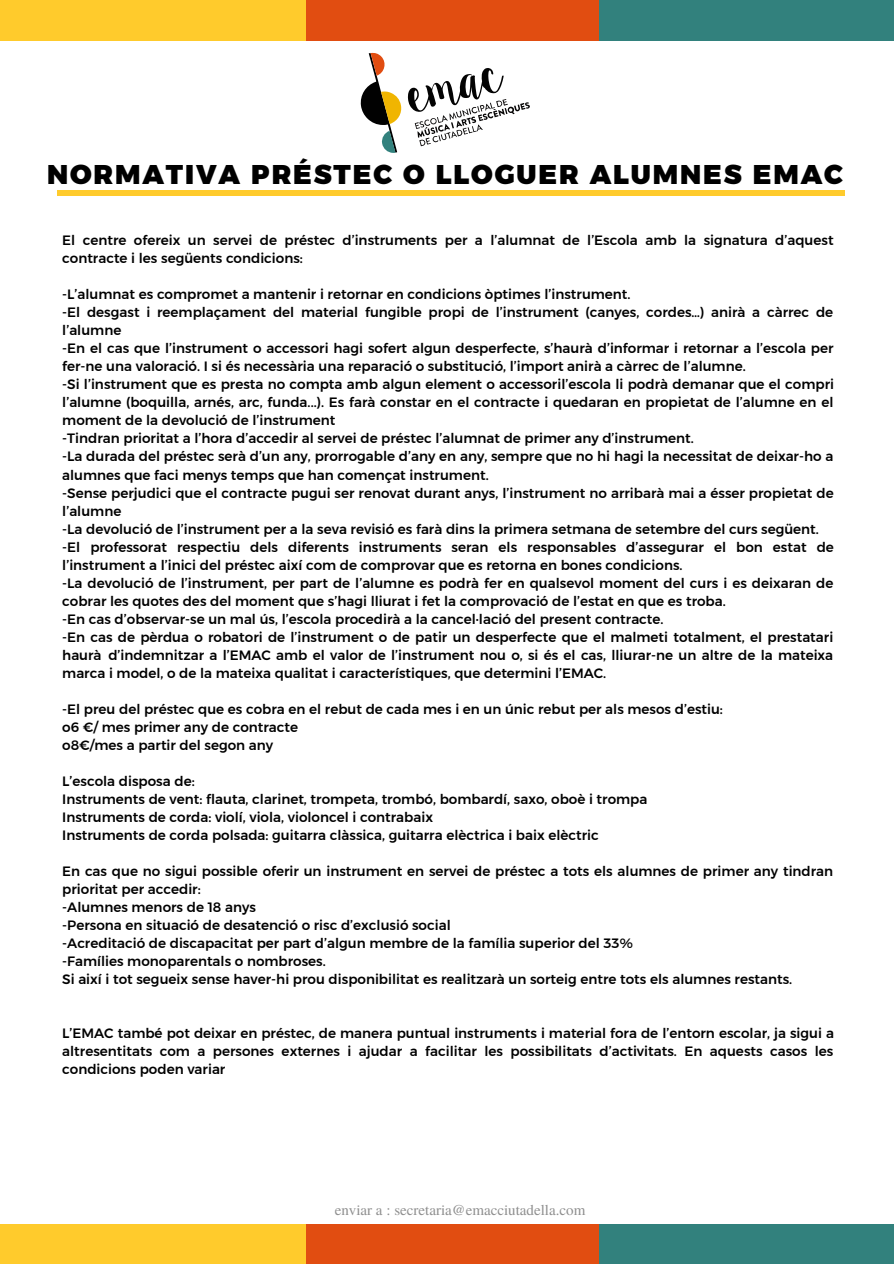
<style>
.page{position:relative;width:894px;height:1264px;background:#fff}
.page>*{position:absolute;margin:0;border:0;box-sizing:border-box;transform-origin:0 0}
.t1{font:27px "Kief Montaser Black";letter-spacing:.07em;color:#000}
.t2{font:15px "Te X Gyre Termes";color:#8f8f8f}
.t3{font:13.5px/18px "Kief Montaser Medium";color:#000}
</style>
<div class="page">
<div style="left:0;top:0;width:893px;height:1263px;background:#ffcb2c"></div>
<div style="left:306px;top:0;width:292px;height:1263px;background:#e14d11"></div>
<div style="left:599px;top:0;width:294px;height:1263px;background:#32817d"></div>
<div style="left:0;top:41px;width:893px;height:1182px;background:#fff"></div>
<div style="left:58px;top:190px;width:787px;height:6px;background:#ffcb2c"></div>
<svg style="left:360px;top:52px;width:169px;height:101px"></svg>
<p class="t1" style="left:47px;top:158px;width:797px">NORMATIVA PRÉSTEC O LLOGUER ALUMNES EMAC</p>
<p class="t3" style="left:62px;top:231px;width:772px">El centre ofereix un servei de préstec d’instruments per a l’alumnat de l’Escola amb la signatura d’aquest contracte i les següents condicions:</p>
<p class="t3" style="left:62px;top:285px;width:569px">-L’alumnat es compromet a mantenir i retornar en condicions òptimes l’instrument.</p>
<p class="t3" style="left:62px;top:303px;width:772px">-El desgast i reemplaçament del material fungible propi de l’instrument (canyes, cordes…) anirà a càrrec de l’alumne</p>
<p class="t3" style="left:62px;top:339px;width:772px">-En el cas que l’instrument o accessori hagi sofert algun desperfecte, s’haurà d’informar i retornar a l’escola per fer-ne una valoració. I si és necessària una reparació o substitució, l’import anirà a càrrec de l’alumne.</p>
<p class="t3" style="left:62px;top:375px;width:773px;text-align:justify">-Si l’instrument que es presta no compta amb algun element o accessoril’escola li podrà demanar que el compri l’alumne (boquilla, arnés, arc, funda...). Es farà constar en el contracte i quedaran en propietat de l’alumne en el moment de la devolució de l’instrument</p>
<p class="t3" style="left:62px;top:429px;width:632px">-Tindran prioritat a l’hora d’accedir al servei de préstec l’alumnat de primer any d’instrument.</p>
<p class="t3" style="left:62px;top:447px;width:772px">-La durada del préstec serà d’un any, prorrogable d’any en any, sempre que no hi hagi la necessitat de deixar-ho a alumnes que faci menys temps que han començat instrument.</p>
<p class="t3" style="left:62px;top:483px;width:772px">-Sense perjudici que el contracte pugui ser renovat durant anys, l’instrument no arribarà mai a ésser propietat de l’alumne</p>
<p class="t3" style="left:62px;top:519px;width:758px">-La devolució de l’instrument per a la seva revisió es farà dins la primera setmana de setembre del curs següent.</p>
<p class="t3" style="left:62px;top:538px;width:773px">-El professorat respectiu dels diferents instruments seran els responsables d’assegurar el bon estat de l’instrument a l’inici del préstec així com de comprovar que es retorna en bones condicions.</p>
<p class="t3" style="left:62px;top:574px;width:772px">-La devolució de l’instrument, per part de l’alumne es podrà fer en qualsevol moment del curs i es deixaran de cobrar les quotes des del moment que s’hagi lliurat i fet la comprovació de l’estat en que es troba.</p>
<p class="t3" style="left:62px;top:610px;width:602px">-En cas d’observar-se un mal ús, l’escola procedirà a la cancel·lació del present contracte.</p>
<p class="t3" style="left:62px;top:628px;width:772px;text-align:justify">-En cas de pèrdua o robatori de l’instrument o de patir un desperfecte que el malmeti totalment, el prestatari haurà d’indemnitzar a l’EMAC amb el valor de l’instrument nou o, si és el cas, lliurar-ne un altre de la mateixa marca i model, o de la mateixa qualitat i característiques, que determini l’EMAC.</p>
<p class="t3" style="left:62px;top:700px;width:662px">-El preu del préstec que es cobra en el rebut de cada mes i en un únic rebut per als mesos d’estiu:</p>
<p class="t3" style="left:62px;top:718px;width:237px">o6 €/ mes primer any de contracte</p>
<p class="t3" style="left:62px;top:736px;width:212px">o8€/mes a partir del segon any</p>
<p class="t3" style="left:62px;top:772px;width:134px">L’escola disposa de:</p>
<p class="t3" style="left:62px;top:790px;width:586px">Instruments de vent: flauta, clarinet, trompeta, trombó, bombardí, saxo, oboè i trompa</p>
<p class="t3" style="left:62px;top:808px;width:372px">Instruments de corda: violí, viola, violoncel i contrabaix</p>
<p class="t3" style="left:62px;top:826px;width:538px">Instruments de corda polsada: guitarra clàssica, guitarra elèctrica i baix elèctric</p>
<p class="t3" style="left:62px;top:862px;width:772px">En cas que no sigui possible oferir un instrument en servei de préstec a tots els alumnes de primer any tindran prioritat per accedir:</p>
<p class="t3" style="left:62px;top:898px;width:195px">-Alumnes menors de 18 anys</p>
<p class="t3" style="left:62px;top:916px;width:390px">-Persona en situació de desatenció o risc d’exclusió social</p>
<p class="t3" style="left:62px;top:934px;width:572px">-Acreditació de discapacitat per part d’algun membre de la família superior del 33%</p>
<p class="t3" style="left:62px;top:952px;width:265px">-Famílies monoparentals o nombroses.</p>
<p class="t3" style="left:62px;top:970px;width:731px">Si així i tot segueix sense haver-hi prou disponibilitat es realitzarà un sorteig entre tots els alumnes restants.</p>
<p class="t3" style="left:62px;top:1024px;width:773px;text-align:justify">L’EMAC també pot deixar en préstec, de manera puntual instruments i material fora de l’entorn escolar, ja sigui a altresentitats com a persones externes i ajudar a facilitar les possibilitats d’activitats. En aquests casos les condicions poden variar</p>
<p class="t2" style="left:334px;top:1198px;width:252px">enviar a : secretaria@emacciutadella.com</p>
</div>
